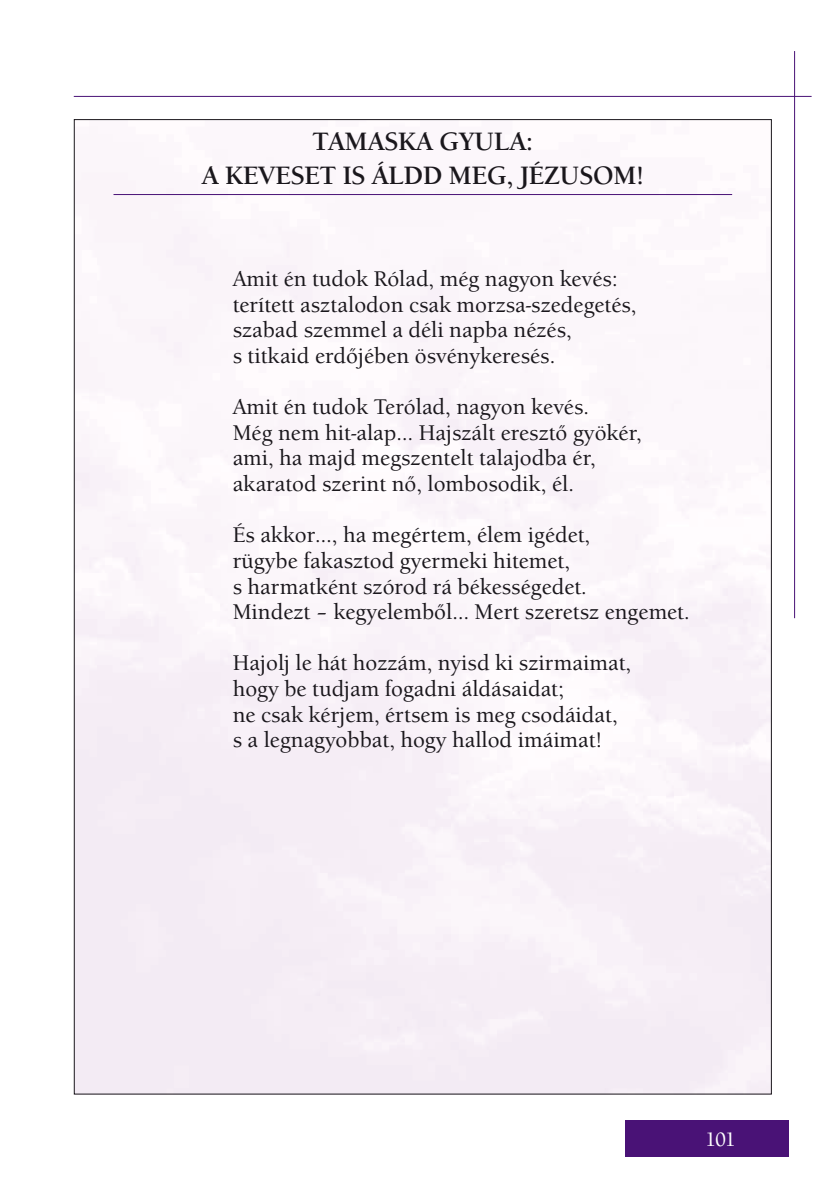
<style>
.page{position:relative;width:840px;height:1191px;background:#fff}
.page>*{position:absolute;margin:0;border:0;box-sizing:border-box;transform-origin:0 0}
.t1{font:700 26px/34px "Berkeley Old Sty Itc TEE";color:#1a171c;text-align:center}
.t2{font:500 22px/25.6px "Berkeley Old Sty Itc TEE";color:#1a171c}
.t3{font:500 20px "Berkeley Old Sty Itc TEE";color:#fff}
</style>
<div class="page">
<img style="left:76px;top:165px;width:693px;height:927px">
<div style="left:624px;top:1120px;width:164px;height:37px;background:#491276"></div>
<hr style="left:74px;top:96px;width:737px;height:1px;background:#491276">
<hr style="left:793px;top:51px;width:1px;height:567px;background:#491276">
<hr style="left:113px;top:194px;width:618px;height:1px;background:#491276">
<p class="t1" style="left:202px;top:124px;width:443px">TAMASKA GYULA:<br>A KEVESET IS ÁLDD MEG, JÉZUSOM!</p>
<p class="t2" style="left:232px;top:266px;width:405px">Amit én tudok Rólad, még nagyon kevés: terített asztalodon csak morzsa-szedegetés, szabad szemmel a déli napba nézés,<br>s titkaid erdőjében ösvénykeresés.</p>
<p class="t2" style="left:232px;top:394px;width:410px">Amit én tudok Terólad, nagyon kevés.<br>Még nem hit-alap… Hajszált eresztő gyökér, ami, ha majd megszentelt talajodba ér, akaratod szerint nő, lombosodik, él.</p>
<p class="t2" style="left:232px;top:522px;width:458px">És akkor…, ha megértem, élem igédet,<br>rügybe fakasztod gyermeki hitemet,<br>s harmatként szórod rá békességedet.<br>Mindezt – kegyelemből… Mert szeretsz engemet.</p>
<p class="t2" style="left:232px;top:650px;width:399px">Hajolj le hát hozzám, nyisd ki szirmaimat, hogy be tudjam fogadni áldásaidat;<br>ne csak kérjem, értsem is meg csodáidat, s a legnagyobbat, hogy hallod imáimat!</p>
<p class="t3" style="left:704px;top:1128px;width:32px">101</p>
</div>
